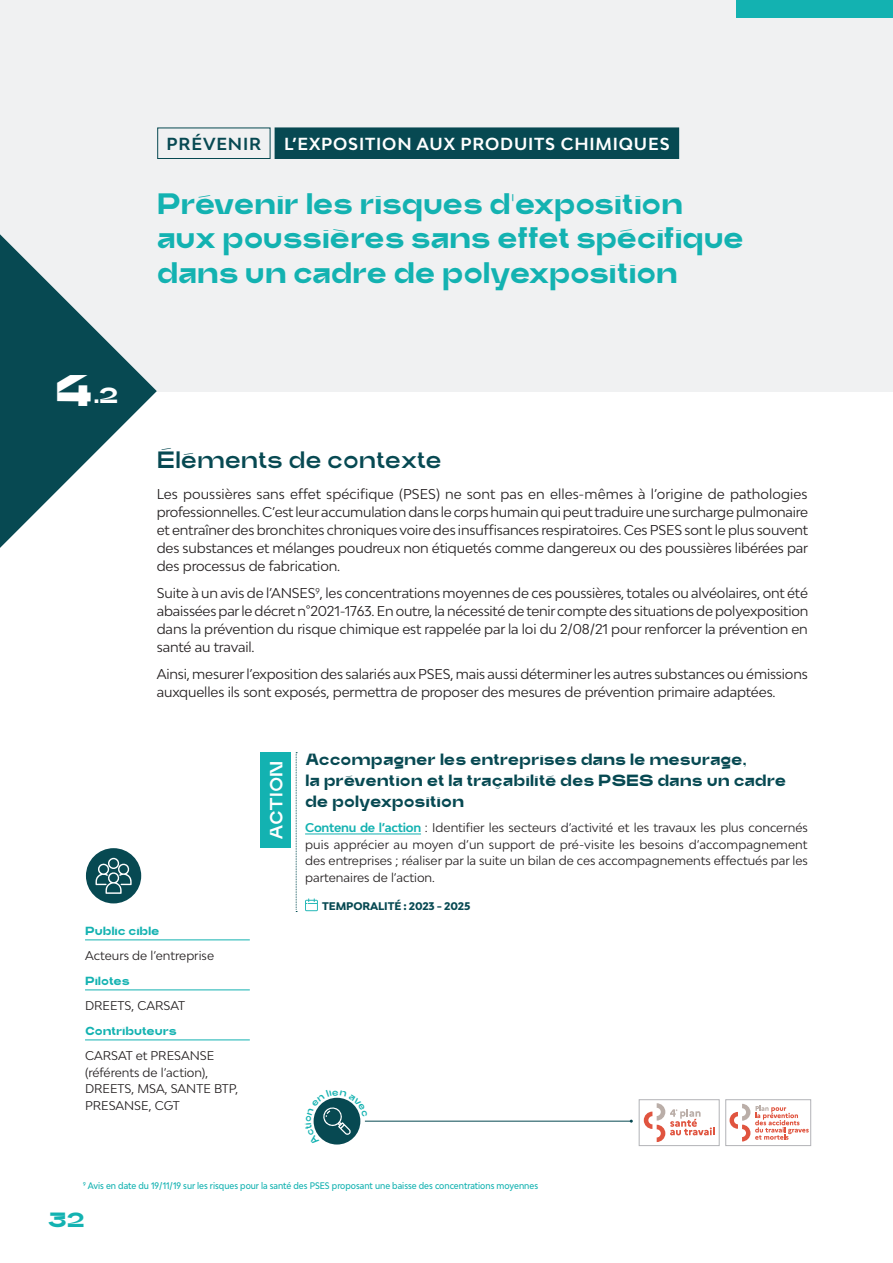
<style>
.page{position:relative;width:893px;height:1263px;background:#fff}
.page>*{position:absolute;margin:0;border:0;box-sizing:border-box;transform-origin:0 0}
.t1{font:900 45px "Trash";color:#fff}
.t2{font:700 30px/34.5px "Trash";letter-spacing:-.01em;color:#13b2b1}
.t3{font:500 24px "Trash";color:#074952}
.t4{font:700 21px "Trash";color:#13b2b1}
.t5{font:500 18px "Trash";color:#fff}
.t6{font:700 16.5px/21px "Trash";color:#074952}
.t7{font:700 16.5px "Bw Modelica";letter-spacing:.05em;color:#fff}
.t8{font:700 16.5px "Bw Modelica";letter-spacing:.05em;color:#074952}
.t9{font:13.5px/18px "Bw Modelica";letter-spacing:-.01em;color:#231f20;text-align:justify}
.t10{font:12px/16.5px "Bw Modelica";color:#231f20;text-align:justify}
.t11{font:700 12px "Trash";color:#13b2b1}
.t12{font:800 10.5px "Bw Modelica";letter-spacing:-.01em;color:#074952}
.t13{font:500 9px "Bw Modelica";color:#13b2b1;scale:.9 1}
.s1{font-size:22.5px}
.s2{font-weight:700;font-size:22.5px}
.s3{font-weight:700;color:#13b2b1}
</style>
<div class="page">
<div style="left:0;top:0;width:893px;height:391px;background:#f0f1f2"></div>
<svg style="left:0;top:234px;width:157px;height:314px;fill:#074952"></svg>
<hr style="left:305px;top:834px;width:116px;height:1px;background:#13b2b1">
<svg style="left:305px;top:898px;width:13px;height:13px"></svg>
<div style="left:260px;top:752px;width:31px;height:96px;background:#13b2b1"></div>
<svg style="left:296px;top:752px;width:1px;height:160px"></svg>
<hr style="left:85px;top:939px;width:165px;height:1px;background:#13b2b1">
<hr style="left:85px;top:989px;width:165px;height:1px;background:#13b2b1">
<hr style="left:85px;top:1039px;width:165px;height:1px;background:#13b2b1">
<div style="left:86px;top:848px;width:55px;height:55px;background:#074952;border-radius:50%"></div>
<svg style="left:95px;top:858px;width:37px;height:36px"></svg>
<div style="left:736px;top:0;width:157px;height:17px;background:#13b2b1"></div>
<div style="left:157px;top:128px;width:113px;height:31px;border:1px solid #074952"></div>
<div style="left:275px;top:128px;width:404px;height:30px;background:#074952"></div>
<div style="left:275px;top:128px;width:404px;height:31px;border:1px solid #074952"></div>
<hr style="left:365px;top:1121px;width:266px;height:1px;background:#074952">
<svg style="left:644px;top:1103px;width:71px;height:39px"></svg>
<div style="left:639px;top:1099px;width:80px;height:47px;border:1px solid #b2b3b7"></div>
<svg style="left:729px;top:1104px;width:80px;height:37px"></svg>
<div style="left:725px;top:1099px;width:86px;height:47px;border:1px solid #b2b3b7"></div>
<svg style="left:313px;top:1097px;width:55px;height:48px"></svg>
<p class="t8" style="left:167px;top:133px;width:96px">PRÉVENIR</p>
<p class="t7" style="left:284px;top:133px;width:387px">L’EXPOSITION AUX PRODUITS CHIMIQUES</p>
<h1 class="t1" style="left:55px;top:363px;width:65px">4<span class="s1">.</span><span class="s2">2</span></h1>
<h2 class="t2" style="left:157px;top:186px;width:589px">Prévenir les risques d’exposition aux poussières sans effet spécifique dans un cadre de polyexposition</h2>
<h3 class="t3" style="left:157px;top:445px;width:287px">Éléments de contexte</h3>
<p class="t9" style="left:157px;top:485px;width:653px">Les poussières sans effet spécifique (PSES) ne sont pas en elles-mêmes à l’origine de pathologies professionnelles. C’est leur accumulation dans le corps humain qui peut traduire une surcharge pulmonaire et entraîner des bronchites chroniques voire des insuffisances respiratoires. Ces PSES sont le plus souvent des substances et mélanges poudreux non étiquetés comme dangereux ou des poussières libérées par des processus de fabrication.</p>
<p class="t9" style="left:157px;top:584px;width:653px">Suite à un avis de l’ANSES<sup>9</sup>, les concentrations moyennes de ces poussières, totales ou alvéolaires, ont été abaissées par le décret n°2021-1763. En outre, la nécessité de tenir compte des situations de polyexposition dans la prévention du risque chimique est rappelée par la loi du 2/08/21 pour renforcer la prévention en santé au travail.</p>
<p class="t9" style="left:157px;top:664px;width:653px">Ainsi, mesurer l’exposition des salariés aux PSES, mais aussi déterminer les autres substances ou émissions auxquelles ils sont exposés, permettra de proposer des mesures de prévention primaire adaptées.</p>
<h3 class="t5" style="left:265px;top:840px;width:80px;rotate:-90deg">ACTION</h3>
<p class="t6" style="left:305px;top:749px;width:482px">Accompagner les entreprises dans le mesurage,<br>la prévention et la traçabilité des PSES dans un cadre de polyexposition</p>
<p class="t10" style="left:305px;top:819px;width:504px"><span class="s3">Contenu de l’action</span> : Identifier les secteurs d’activité et les travaux les plus concernés puis apprécier au moyen d’un support de pré-visite les besoins d’accompagnement des entreprises ; réaliser par la suite un bilan de ces accompagnements effectués par les partenaires de l’action.</p>
<p class="t12" style="left:322px;top:899px;width:150px">TEMPORALITÉ : 2023 - 2025</p>
<p class="t11" style="left:85px;top:924px;width:76px">Public cible</p>
<p class="t10" style="left:85px;top:947px;width:131px">Acteurs de l’entreprise</p>
<p class="t11" style="left:85px;top:974px;width:46px">Pilotes</p>
<p class="t10" style="left:85px;top:997px;width:102px">DREETS, CARSAT</p>
<p class="t11" style="left:85px;top:1024px;width:93px">Contributeurs</p>
<p class="t10" style="left:85px;top:1047px;width:155px;text-align:left">CARSAT et PRESANSE (référents de l’action),<br>DREETS, MSA, SANTE BTP,<br>PRESANSE, CGT</p>
<p class="t13" style="left:83px;top:1180px;width:507px"><sup>9</sup> Avis en date du 19/11/19 sur les risques pour la santé des PSES proposant une baisse des concentrations moyennes</p>
<h3 class="t4" style="left:48px;top:1207px;width:38px">32</h3>
</div>
